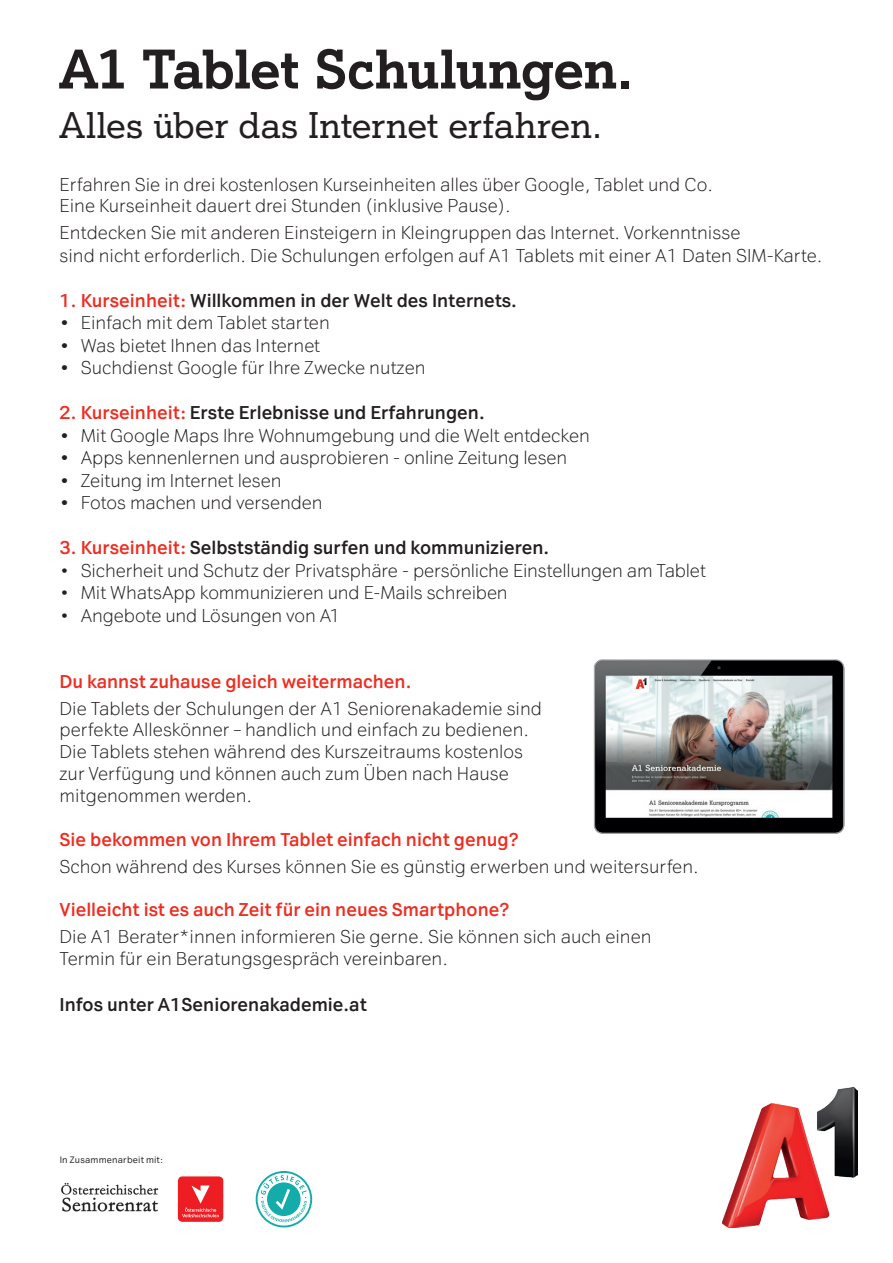
<style>
.page{position:relative;width:893px;height:1263px;background:#fff}
.page>*{position:absolute;margin:0;border:0;box-sizing:border-box;transform-origin:0 0}
.t1{font:700 54px "A1 Serif";letter-spacing:-.015em;color:#231f20}
.t2{font:36px "A1 Serif";letter-spacing:-.005em;color:#231f20}
.t3{font:300 18px "A1 Sans";color:#231f20}
.t4{font:700 18px "A1 Sans";color:#231f20}
.t5{font:700 18px "A1 Sans";color:#ee2e22}
.t6{font:9px "A1 Sans";letter-spacing:.02em;color:#231f20}
.s1{color:#ee2e22}
.s2{font-weight:400}
</style>
<div class="page">
<img style="left:593px;top:659px;width:252px;height:175px">
<img style="left:61px;top:1182px;width:98px;height:30px">
<div style="left:178px;top:1176px;width:45px;height:46px;background:#ee1d23;border-radius:5px"></div>
<svg style="left:182px;top:1185px;width:37px;height:32px"></svg>
<svg style="left:256px;top:1171px;width:56px;height:56px"></svg>
<img style="left:722px;top:1087px;width:135px;height:140px">
<p class="t1" style="left:60px;top:34px;width:575px">A1 Tablet Schulungen.</p>
<p class="t2" style="left:60px;top:102px;width:544px">Alles über das Internet erfahren.</p>
<p class="t3" style="left:60px;top:173px;width:655px">Erfahren Sie in drei kostenlosen Kurseinheiten alles über Google, Tablet und Co.</p>
<p class="t3" style="left:60px;top:195px;width:453px">Eine Kurseinheit dauert drei Stunden (inklusive Pause).</p>
<p class="t3" style="left:60px;top:222px;width:682px">Entdecken Sie mit anderen Einsteigern in Kleingruppen das Internet. Vorkenntnisse</p>
<p class="t3" style="left:60px;top:244px;width:764px">sind nicht erforderlich. Die Schulungen erfolgen auf A1 Tablets mit einer A1 Daten SIM-Karte.</p>
<p class="t4" style="left:60px;top:289px;width:459px"><span class="s1">1. Kurseinheit:</span> Willkommen in der Welt des Internets.</p>
<p class="t3" style="left:60px;top:312px;width:272px"><span class="s2">•</span> Einfach mit dem Tablet starten</p>
<p class="t3" style="left:60px;top:334px;width:262px"><span class="s2">•</span> Was bietet Ihnen das Internet</p>
<p class="t3" style="left:60px;top:357px;width:368px"><span class="s2">•</span> Suchdienst Google für Ihre Zwecke nutzen</p>
<p class="t4" style="left:60px;top:401px;width:427px"><span class="s1">2. Kurseinheit:</span> Erste Erlebnisse und Erfahrungen.</p>
<p class="t3" style="left:60px;top:424px;width:532px"><span class="s2">•</span> Mit Google Maps Ihre Wohnumgebung und die Welt entdecken</p>
<p class="t3" style="left:60px;top:447px;width:509px"><span class="s2">•</span> Apps kennenlernen und ausprobieren - online Zeitung lesen</p>
<p class="t3" style="left:60px;top:469px;width:223px"><span class="s2">•</span> Zeitung im Internet lesen</p>
<p class="t3" style="left:60px;top:492px;width:264px"><span class="s2">•</span> Fotos machen und versenden</p>
<p class="t4" style="left:60px;top:536px;width:491px"><span class="s1">3. Kurseinheit:</span> Selbstständig surfen und kommunizieren.</p>
<p class="t3" style="left:60px;top:559px;width:648px">• Sicherheit und Schutz der Privatsphäre - persönliche Einstellungen am Tablet</p>
<p class="t3" style="left:60px;top:582px;width:450px">• Mit WhatsApp kommunizieren und E-Mails schreiben</p>
<p class="t3" style="left:60px;top:604px;width:283px">• Angebote und Lösungen von A1</p>
<p class="t5" style="left:60px;top:670px;width:353px">Du kannst zuhause gleich weitermachen.</p>
<p class="t3" style="left:60px;top:697px;width:484px">Die Tablets der Schulungen der A1 Seniorenakademie sind</p>
<p class="t3" style="left:60px;top:719px;width:471px">perfekte Alleskönner – handlich und einfach zu bedienen.</p>
<p class="t3" style="left:60px;top:740px;width:465px">Die Tablets stehen während des Kurszeitraums kostenlos</p>
<p class="t3" style="left:60px;top:762px;width:451px">zur Verfügung und können auch zum Üben nach Hause</p>
<p class="t3" style="left:60px;top:785px;width:194px">mitgenommen werden.</p>
<p class="t5" style="left:60px;top:828px;width:460px">Sie bekommen von Ihrem Tablet einfach nicht genug?</p>
<p class="t3" style="left:60px;top:856px;width:641px">Schon während des Kurses können Sie es günstig erwerben und weitersurfen.</p>
<p class="t5" style="left:60px;top:898px;width:451px">Vielleicht ist es auch Zeit für ein neues Smartphone?</p>
<p class="t3" style="left:60px;top:926px;width:594px">Die A1 Berater*innen informieren Sie gerne. Sie können sich auch einen</p>
<p class="t3" style="left:60px;top:947px;width:390px">Termin für ein Beratungsgespräch vereinbaren.</p>
<p class="t4" style="left:60px;top:993px;width:309px">Infos unter A1Seniorenakademie.at</p>
<p class="t6" style="left:60px;top:1154px;width:105px">In Zusammenarbeit mit:</p>
</div>
